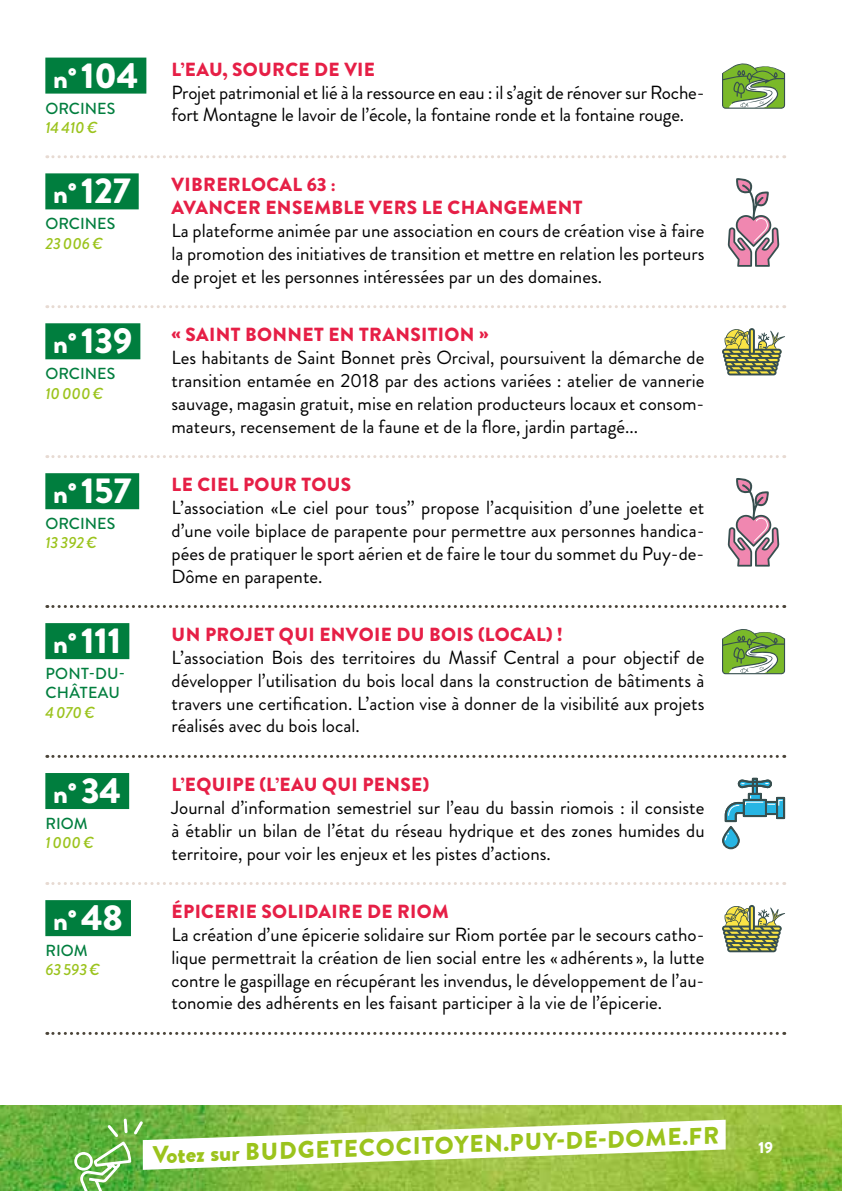
<style>
.page{position:relative;width:842px;height:1191px;background:#fff}
.page>*{position:absolute;margin:0;border:0;box-sizing:border-box;transform-origin:0 0}
.t1{font:900 36px "Brandon Grotesque";color:#fff}
.t2{font:900 28px "Brandon Grotesque";color:#fff}
.t3{font:900 24px "Brandon Grotesque";color:#9bc31c}
.t4{font:19px/22.8px "Brandon Grotesque";color:#000;text-align:justify}
.t5{font:900 19px/22.8px "Brandon Grotesque";letter-spacing:.02em;color:#e61f46}
.t6{font:italic 500 16px "Brandon Grotesque";color:#9bc31c}
.t7{font:500 16px "Brandon Grotesque";color:#007e3e}
.t8{font:500 16px/19.2px "Brandon Grotesque";letter-spacing:.02em;color:#007e3e}
.t9{font:900 16px "Brandon Grotesque";color:#fff}
.s1{font-size:28px}
.s2{font-size:36px}
</style>
<div class="page">
<img style="left:0;top:1106px;width:842px;height:85px">
<div style="left:45px;top:58px;width:101px;height:36px;background:#007e3e"></div>
<svg style="left:722px;top:63px;width:64px;height:46px"></svg>
<svg style="left:47px;top:155px;width:738px;height:3px"></svg>
<div style="left:45px;top:173px;width:94px;height:36px;background:#007e3e"></div>
<svg style="left:728px;top:178px;width:51px;height:89px"></svg>
<svg style="left:47px;top:305px;width:738px;height:3px"></svg>
<div style="left:45px;top:323px;width:95px;height:36px;background:#007e3e"></div>
<svg style="left:722px;top:328px;width:63px;height:47px"></svg>
<svg style="left:47px;top:455px;width:738px;height:3px"></svg>
<div style="left:45px;top:473px;width:94px;height:36px;background:#007e3e"></div>
<svg style="left:728px;top:478px;width:51px;height:88px"></svg>
<svg style="left:47px;top:605px;width:738px;height:3px"></svg>
<div style="left:45px;top:623px;width:84px;height:36px;background:#007e3e"></div>
<svg style="left:722px;top:629px;width:64px;height:46px"></svg>
<svg style="left:47px;top:755px;width:738px;height:3px"></svg>
<div style="left:45px;top:773px;width:84px;height:36px;background:#007e3e"></div>
<svg style="left:722px;top:778px;width:63px;height:72px"></svg>
<svg style="left:47px;top:882px;width:738px;height:3px"></svg>
<div style="left:45px;top:900px;width:86px;height:36px;background:#007e3e"></div>
<svg style="left:722px;top:905px;width:63px;height:47px"></svg>
<svg style="left:47px;top:1032px;width:738px;height:3px"></svg>
<svg style="left:74px;top:1116px;width:652px;height:75px"></svg>
<h1 class="t1" style="left:53px;top:50px;width:87px"><span class="s1">n°</span> 104</h1>
<p class="t7" style="left:45px;top:97px;width:71px">ORCINES</p>
<p class="t6" style="left:45px;top:116px;width:54px">14410€</p>
<h1 class="t1" style="left:53px;top:165px;width:79px"><span class="s1">n°</span> 127</h1>
<p class="t7" style="left:45px;top:213px;width:71px">ORCINES</p>
<p class="t6" style="left:45px;top:232px;width:59px">23006€</p>
<h1 class="t1" style="left:53px;top:315px;width:81px"><span class="s1">n°</span> 139</h1>
<p class="t7" style="left:45px;top:363px;width:71px">ORCINES</p>
<p class="t6" style="left:45px;top:382px;width:59px">10000€</p>
<h1 class="t1" style="left:53px;top:465px;width:79px"><span class="s1">n°</span> 157</h1>
<p class="t7" style="left:45px;top:512px;width:71px">ORCINES</p>
<p class="t6" style="left:45px;top:532px;width:53px">13 392€</p>
<h1 class="t1" style="left:53px;top:615px;width:70px"><span class="s1">n°</span> 111</h1>
<p class="t8" style="left:45px;top:664px;width:81px">PONT-DU-<br>CHÂTEAU</p>
<p class="t6" style="left:45px;top:701px;width:51px">4070€</p>
<h2 class="t2" style="left:53px;top:773px;width:69px">n° <span class="s2">34</span></h2>
<p class="t7" style="left:45px;top:812px;width:44px">RIOM</p>
<p class="t6" style="left:45px;top:831px;width:50px">1000€</p>
<h2 class="t2" style="left:53px;top:900px;width:71px">n° <span class="s2">48</span></h2>
<p class="t7" style="left:45px;top:939px;width:44px">RIOM</p>
<p class="t6" style="left:45px;top:958px;width:56px">63 593€</p>
<p class="t5" style="left:172px;top:58px;width:205px">L’EAU, SOURCE DE VIE</p>
<p class="t4" style="left:171px;top:81px;width:535px">Projet patrimonial et lié à la ressource en eau : il s’agit de rénover sur Roche&shy;fort Montagne le lavoir de l’école, la fontaine ronde et la fontaine rouge.</p>
<p class="t5" style="left:172px;top:174px;width:412px">VIBRERLOCAL 63 :<br>AVANCER ENSEMBLE VERS LE CHANGEMENT</p>
<p class="t4" style="left:171px;top:219px;width:534px">La plateforme animée par une association en cours de création vise à faire la promotion des initiatives de transition et mettre en relation les porteurs de projet et les personnes intéressées par un des domaines.</p>
<p class="t5" style="left:171px;top:324px;width:319px">« SAINT BONNET EN TRANSITION »</p>
<p class="t4" style="left:171px;top:346px;width:534px">Les habitants de Saint Bonnet près Orcival, poursuivent la démarche de transition entamée en 2018 par des actions variées : atelier de vannerie sauvage, magasin gratuit, mise en relation producteurs locaux et consom&shy;mateurs, recensement de la faune et de la flore, jardin partagé...</p>
<p class="t5" style="left:172px;top:473px;width:181px">LE CIEL POUR TOUS</p>
<p class="t4" style="left:171px;top:496px;width:534px">L’association «Le ciel pour tous’’ propose l’acquisition d’une joelette et d’une voile biplace de parapente pour permettre aux personnes handica&shy;pées de pratiquer le sport aérien et de faire le tour du sommet du Puy-de-Dôme en parapente.</p>
<p class="t5" style="left:172px;top:623px;width:393px">UN PROJET QUI ENVOIE DU BOIS (LOCAL) !</p>
<p class="t4" style="left:171px;top:646px;width:534px">L’association Bois des territoires du Massif Central a pour objectif de développer l’utilisation du bois local dans la construction de bâtiments à travers une certification. L’action vise à donner de la visibilité aux projets réalisés avec du bois local.</p>
<p class="t5" style="left:172px;top:773px;width:259px">L’EQUIPE (L’EAU QUI PENSE)</p>
<p class="t4" style="left:171px;top:796px;width:535px">Journal d’information semestriel sur l’eau du bassin riomois : il consiste à établir un bilan de l’état du réseau hydrique et des zones humides du territoire, pour voir les enjeux et les pistes d’actions.</p>
<p class="t5" style="left:172px;top:900px;width:279px">ÉPICERIE SOLIDAIRE DE RIOM</p>
<p class="t4" style="left:171px;top:923px;width:534px">La création d’une épicerie solidaire sur Riom portée par le secours catho&shy;lique permettrait la création de lien social entre les « adhérents », la lutte contre le gaspillage en récupérant les invendus, le développement de l’au&shy;tonomie des adhérents en les faisant participer à la vie de l’épicerie.</p>
<p class="t3" style="left:152px;top:1138px;width:568px;rotate:-2deg">Votez sur BUDGETECOCITOYEN.PUY-DE-DOME.FR</p>
<p class="t9" style="left:758px;top:1135px;width:16px">19</p>
</div>
